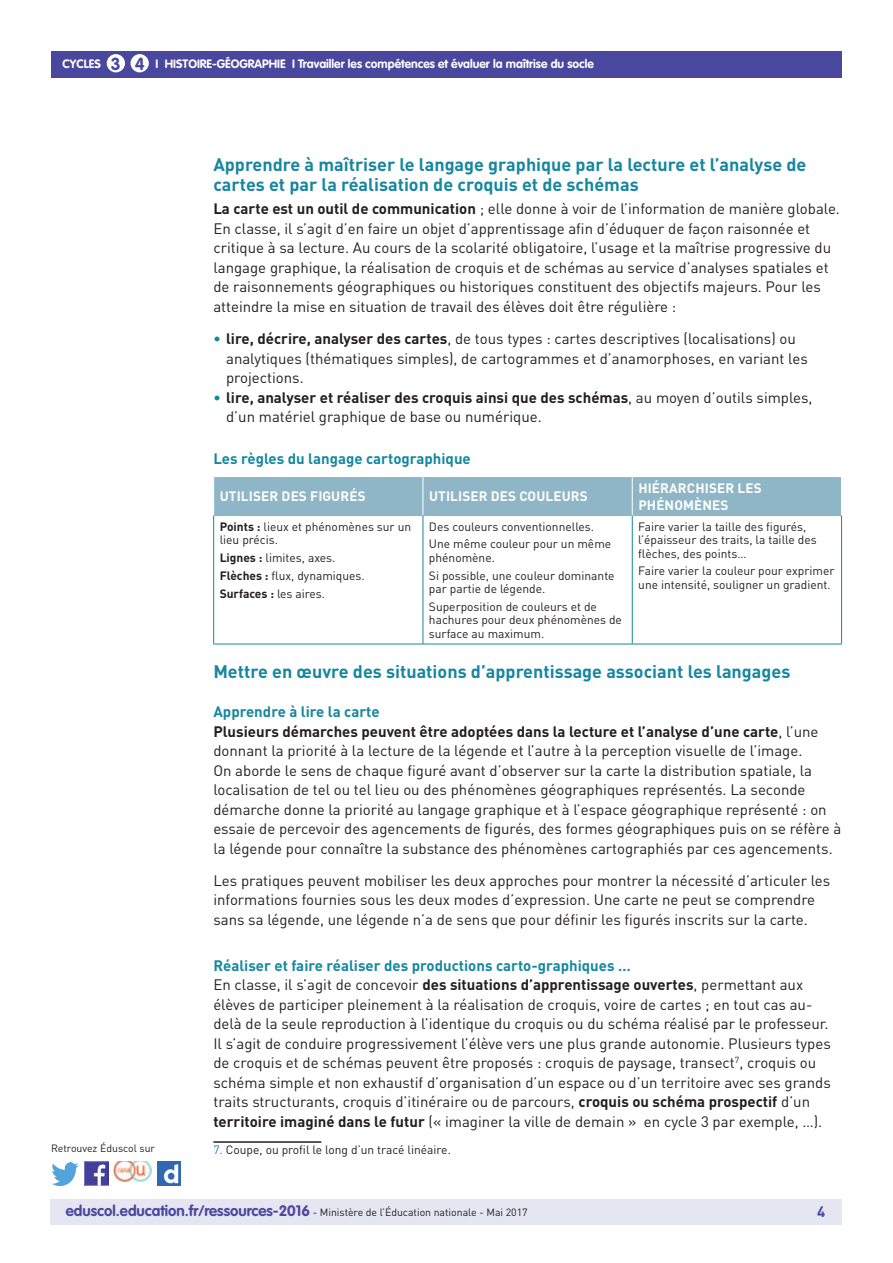
<style>
.page{position:relative;width:893px;height:1263px;background:#fff}
.page>*{position:absolute;margin:0;border:0;box-sizing:border-box;transform-origin:0 0}
.t1{font:700 18px/19.5px "DIN Pro";color:#16879f}
.t2{font:700 17.25px "VAG Rounded Std";color:#4a489e}
.t3{font:15px/19.5px "DIN Pro";color:#231f20}
.t4{font:700 15px "DIN Pro";color:#16879f}
.t5{font:700 15px "DIN Pro";color:#4a489e}
.t6{font:700 13.5px/16.2px "DIN Pro";letter-spacing:.01em;color:#fff}
.t7{font:12px/13.5px "DIN Pro";color:#231f20}
.t8{font:700 12px "VAG Rounded Std";color:#fff}
.t9{font:10.5px "DIN Pro";color:#231f20}
.s1{font-weight:700}
.s2{font-weight:700;color:#16879f}
.s3{color:#16879f}
.s4{font-family:"VAG Rounded Std";font-weight:700;font-size:15px;color:#4a489e}
</style>
<div class="page">
<div style="left:50px;top:1199px;width:791px;height:26px;background:#e6e5f2"></div>
<div style="left:51px;top:51px;width:791px;height:27px;background:#4a489e"></div>
<div style="left:107px;top:54px;width:18px;height:18px;background:#fff;border-radius:50%"></div>
<div style="left:131px;top:54px;width:18px;height:18px;background:#fff;border-radius:50%"></div>
<img style="left:85px;top:1162px;width:23px;height:23px">
<img style="left:51px;top:1163px;width:28px;height:22px">
<img style="left:158px;top:1162px;width:22px;height:23px">
<img style="left:114px;top:1162px;width:38px;height:19px">
<div style="left:214px;top:477px;width:627px;height:38px;background:#8fb6c6"></div>
<hr style="left:423px;top:477px;width:1px;height:38px;background:#fff">
<hr style="left:632px;top:477px;width:1px;height:38px;background:#fff">
<hr style="left:423px;top:516px;width:1px;height:128px;background:#16879f">
<hr style="left:632px;top:516px;width:1px;height:128px;background:#16879f">
<hr style="left:213px;top:515px;width:210px;height:1px;background:#8fb6c6">
<hr style="left:423px;top:515px;width:209px;height:1px;background:#8fb6c6">
<hr style="left:632px;top:515px;width:210px;height:1px;background:#8fb6c6">
<hr style="left:213px;top:516px;width:1px;height:128px;background:#16879f">
<hr style="left:841px;top:516px;width:1px;height:128px;background:#16879f">
<hr style="left:213px;top:644px;width:210px;height:1px;background:#16879f">
<hr style="left:423px;top:644px;width:209px;height:1px;background:#16879f">
<hr style="left:632px;top:644px;width:210px;height:1px;background:#16879f">
<hr style="left:213px;top:1141px;width:108px;height:2px;background:#231f20">
<p class="t8" style="left:63px;top:57px;width:40px">CYCLEs</p>
<p class="t8" style="left:156px;top:57px;width:120px">I Histoire-Géographie</p>
<p class="t2" style="left:111px;top:53px;width:35px">3 4</p>
<p class="t8" style="left:292px;top:57px;width:303px">I Travailler les compétences et évaluer la maîtrise du socle</p>
<p class="t9" style="left:51px;top:1141px;width:106px">Retrouvez Éduscol sur</p>
<p class="t1" style="left:213px;top:154px;width:594px">Apprendre à maîtriser le langage graphique par la lecture et l’analyse de cartes et par la réalisation de croquis et de schémas</p>
<p class="t3" style="left:213px;top:199px;width:628px"><span class="s1">La carte est un outil de communication</span> ; elle donne à voir de l’information de manière globale.<br>En classe, il s’agit d’en faire un objet d’apprentissage afin d’éduquer de façon raisonnée et critique à sa lecture. Au cours de la scolarité obligatoire, l’usage et la maîtrise progressive du langage graphique, la réalisation de croquis et de schémas au service d’analyses spatiales et de raisonnements géographiques ou historiques constituent des objectifs majeurs. Pour les atteindre la mise en situation de travail des élèves doit être régulière :</p>
<p class="t3" style="left:226px;top:329px;width:583px;text-indent:-13px"><span class="s2">•</span> <span class="s1">lire, décrire, analyser des cartes</span>, de tous types : cartes descriptives (localisations) ou analytiques (thématiques simples), de cartogrammes et d’anamorphoses, en variant les projections.</p>
<p class="t3" style="left:226px;top:387px;width:588px;text-indent:-13px"><span class="s2">•</span> <span class="s1">lire, analyser et réaliser des croquis ainsi que des schémas</span>, au moyen d’outils simples, d’un matériel graphique de base ou numérique.</p>
<p class="t4" style="left:213px;top:448px;width:259px">Les règles du langage cartographique</p>
<p class="t6" style="left:220px;top:488px;width:147px">Utiliser des figurés</p>
<p class="t6" style="left:429px;top:488px;width:160px">Utiliser des couleurs</p>
<p class="t6" style="left:638px;top:480px;width:125px">H iérarchiser les phénomènes</p>
<p class="t7" style="left:220px;top:519px;width:193px"><span class="s1">Points :</span> lieux et phénomènes sur un lieu précis.</p>
<p class="t7" style="left:220px;top:549px;width:147px;line-height:17.7px"><span class="s1">Lignes :</span> limites, axes.<br><span class="s1">Flèches :</span> flux, dynamiques.<br><span class="s1">Surfaces :</span> les aires.</p>
<p class="t7" style="left:638px;top:519px;width:180px">Faire varier la taille des figurés, l’épaisseur des traits, la taille des flèches, des points…</p>
<p class="t7" style="left:638px;top:564px;width:198px">Faire varier la couleur pour exprimer une intensité, souligner un gradient.</p>
<p class="t7" style="left:429px;top:517px;width:184px;line-height:17.7px">Des couleurs conventionnelles.<br>Une même couleur pour un même</p>
<p class="t7" style="left:429px;top:548px;width:187px;line-height:17.7px">phénomène.<br>Si possible, une couleur dominante</p>
<p class="t7" style="left:429px;top:580px;width:169px;line-height:17.7px">par partie de légende.<br>Superposition de couleurs et de</p>
<p class="t7" style="left:429px;top:613px;width:195px">hachures pour deux phénomènes de surface au maximum.</p>
<p class="t1" style="left:213px;top:661px;width:579px">Mettre en œuvre des situations d’apprentissage associant les langages</p>
<p class="t3" style="left:213px;top:702px;width:629px"><span class="s2">Apprendre à lire la carte<br></span><span class="s1">Plusieurs démarches peuvent être adoptées dans la lecture et l’analyse d’une carte</span>, l’une donnant la priorité à la lecture de la légende et l’autre à la perception visuelle de l’image.<br>On aborde le sens de chaque figuré avant d’observer sur la carte la distribution spatiale, la localisation de tel ou tel lieu ou des phénomènes géographiques représentés. La seconde démarche donne la priorité au langage graphique et à l’espace géographique représenté : on essaie de percevoir des agencements de figurés, des formes géographiques puis on se réfère à la légende pour connaître la substance des phénomènes cartographiés par ces agencements.</p>
<p class="t3" style="left:213px;top:870px;width:618px">Les pratiques peuvent mobiliser les deux approches pour montrer la nécessité d’articuler les informations fournies sous les deux modes d’expression. Une carte ne peut se comprendre sans sa légende, une légende n’a de sens que pour définir les figurés inscrits sur la carte.</p>
<p class="t3" style="left:213px;top:955px;width:619px"><span class="s2">Réaliser et faire réaliser des productions carto-graphiques …<br></span>En classe, il s’agit de concevoir <span class="s1">des situations d’apprentissage ouvertes</span>, permettant aux élèves de participer pleinement à la réalisation de croquis, voire de cartes ; en tout cas au&shy;delà de la seule reproduction à l’identique du croquis ou du schéma réalisé par le professeur.<br>Il s’agit de conduire progressivement l’élève vers une plus grande autonomie. Plusieurs types de croquis et de schémas peuvent être proposés : croquis de paysage, transect<sup>7</sup>, croquis ou schéma simple et non exhaustif d’organisation d’un espace ou d’un territoire avec ses grands traits structurants, croquis d’itinéraire ou de parcours, <span class="s1">croquis ou schéma prospectif</span> d’un <span class="s1">territoire imaginé dans le futur</span> (« imaginer la ville de demain » en cycle 3 par exemple, …).</p>
<p class="t7" style="left:213px;top:1143px;width:239px"><span class="s3">7.</span> Coupe, ou profil le long d’un tracé linéaire.</p>
<p class="t9" style="left:66px;top:1205px;width:463px"><span class="s4">eduscol.education.fr/ressources-2016</span> - Ministère de l’Éducation nationale - Mai 2017</p>
<p class="t5" style="left:817px;top:1201px;width:10px">4</p>
</div>
